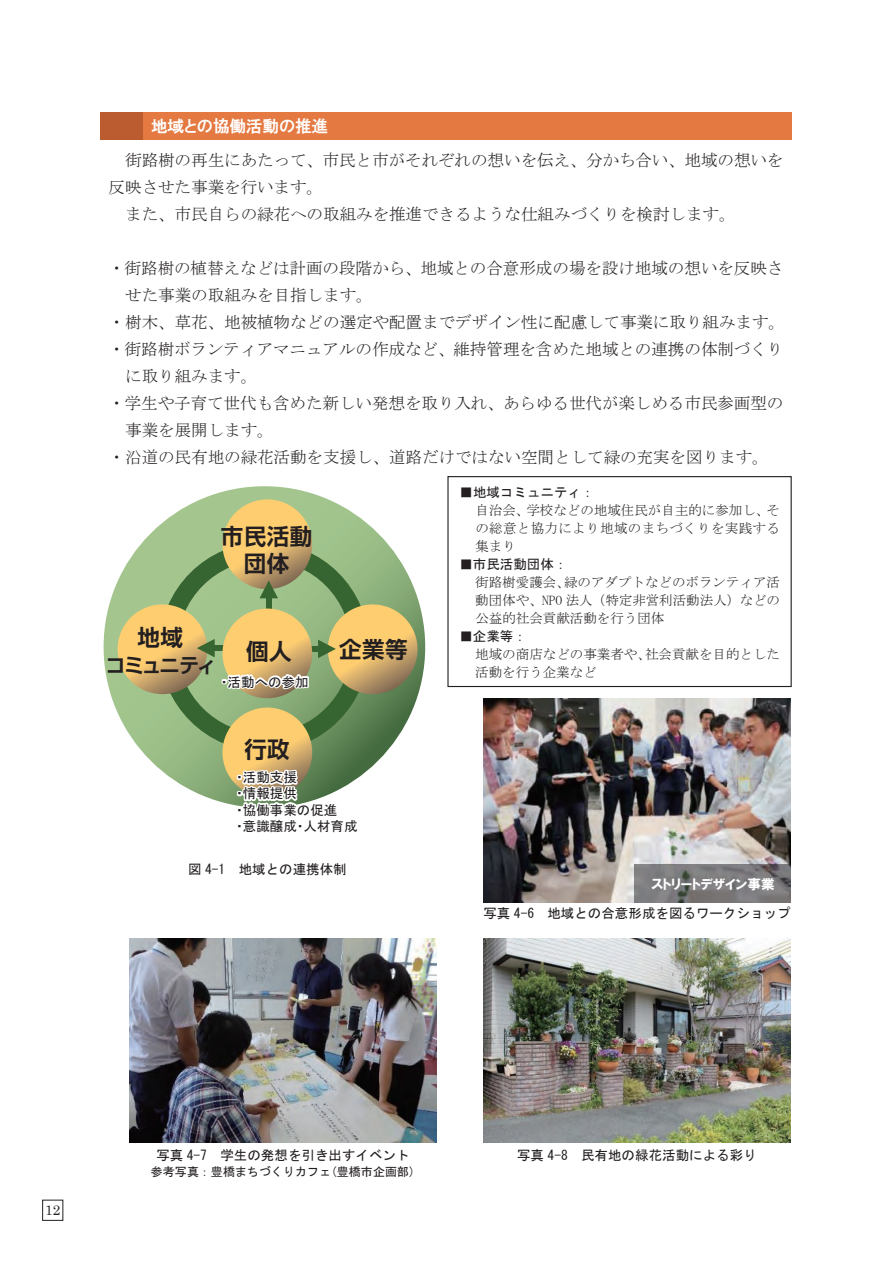
<style>
.page{position:relative;width:893px;height:1263px;background:#fff}
.page>*{position:absolute;margin:0;border:0;box-sizing:border-box;transform-origin:0 0}
.t1{font:700 22.5px/27px "G Shin Go Pro De";letter-spacing:.02em;color:#231f20;text-align:center}
.t2{font:700 20.25px "G Shin Go Pro De";letter-spacing:-.105em;color:#231f20}
.t3{font:16.5px "MS Mincho";color:#231f20}
.t4{font:16.5px "HGP Gothic E";color:#fff}
.t5{font:13.8px "Century";color:#231f20}
.t6{font:13.5px/18px "MS Mincho";color:#231f20;text-align:justify}
.t7{font:13.5px/16.2px "MS Gothic";color:#231f20}
.t8{font:13.5px "HGP Soei Kakugothic UB";color:#fff}
.t9{font:12px "MS Gothic";color:#231f20}
</style>
<div class="page">
<div style="left:100px;top:113px;width:43px;height:27px;background:#ba5c30"></div>
<div style="left:143px;top:113px;width:649px;height:27px;background:#e47941"></div>
<img style="left:483px;top:698px;width:307px;height:205px">
<svg style="left:635px;top:864px;width:156px;height:39px;background:#7a787a"></svg>
<div style="left:447px;top:476px;width:345px;height:211px;border:1px solid #231f20"></div>
<img style="left:129px;top:938px;width:307px;height:205px">
<img style="left:483px;top:938px;width:307px;height:205px">
<svg style="left:104px;top:486px;width:321px;height:322px;background:#8cb07b"></svg>
<svg style="left:222px;top:499px;width:90px;height:90px;background:#e6bb6d"></svg>
<svg style="left:118px;top:604px;width:89px;height:90px;background:#e5ba6c"></svg>
<svg style="left:328px;top:604px;width:90px;height:90px;background:#e3b96c"></svg>
<div style="left:213px;top:645px;width:12px;height:6px;background:#366531"></div>
<svg style="left:197px;top:639px;width:18px;height:18px"></svg>
<div style="left:308px;top:646px;width:12px;height:6px;background:#366531"></div>
<svg style="left:318px;top:640px;width:18px;height:18px"></svg>
<div style="left:266px;top:597px;width:6px;height:14px;background:#366531"></div>
<svg style="left:260px;top:580px;width:18px;height:18px"></svg>
<svg style="left:222px;top:608px;width:90px;height:90px;background:#f2c46f"></svg>
<img style="left:222px;top:672px;width:138px;height:471px">
<p class="t4" style="left:151px;top:118px;width:178px">地域との協働活動の推進</p>
<p class="t3" style="left:125px;top:152px;width:660px">街路樹の再生にあたって、市民と市がそれぞれの想いを伝え、分かち合い、地域の想いを</p>
<p class="t3" style="left:109px;top:179px;width:216px">反映させた事業を行います。</p>
<p class="t3" style="left:125px;top:206px;width:612px">また、市民自らの緑花への取組みを推進できるような仕組みづくりを検討します。</p>
<p class="t3" style="left:109px;top:260px;width:676px">・街路樹の植替えなどは計画の段階から、地域との合意形成の場を設け地域の想いを反映さ</p>
<p class="t3" style="left:125px;top:287px;width:249px">せた事業の取組みを目指します。</p>
<p class="t3" style="left:109px;top:314px;width:678px">・樹木、草花、地被植物などの選定や配置までデザイン性に配慮して事業に取り組みます。</p>
<p class="t3" style="left:109px;top:341px;width:676px">・街路樹ボランティアマニュアルの作成など、維持管理を含めた地域との連携の体制づくり</p>
<p class="t3" style="left:125px;top:368px;width:134px">に取り組みます。</p>
<p class="t3" style="left:109px;top:395px;width:676px">・学生や子育て世代も含めた新しい発想を取り入れ、あらゆる世代が楽しめる市民参画型の</p>
<p class="t3" style="left:125px;top:422px;width:150px">事業を展開します。</p>
<p class="t3" style="left:109px;top:449px;width:662px">・沿道の民有地の緑花活動を支援し、道路だけではない空間として緑の充実を図ります。</p>
<h1 class="t1" style="left:221px;top:520px;width:93px">市民活動団体</h1>
<h1 class="t1" style="left:137px;top:622px;width:47px">地域</h1>
<p class="t2" style="left:105px;top:649px;width:112px">コミュニティ</p>
<h1 class="t1" style="left:246px;top:635px;width:47px">個人</h1>
<p class="t7" style="left:218px;top:673px;width:93px">・活動への参加</p>
<h1 class="t1" style="left:339px;top:633px;width:70px">企業等</h1>
<h1 class="t1" style="left:244px;top:733px;width:47px">行政</h1>
<p class="t7" style="left:233px;top:769px;width:126px">・活動支援<br>・情報提供<br>・協働事業の促進<br>・意識醸成・人材育成</p>
<p class="t7" style="left:188px;top:861px;width:160px">図 4-1 地域との連携体制</p>
<p class="t7" style="left:459px;top:484px;width:137px">■地域コミュニティ：</p>
<p class="t6" style="left:475px;top:501px;width:306px">自治会、学校などの地域住民が自主的に参加し、その総意と協力により地域のまちづくりを実践する集まり</p>
<p class="t7" style="left:459px;top:556px;width:110px">■市民活動団体：</p>
<p class="t6" style="left:475px;top:573px;width:306px">街路樹愛護会、緑のアダプトなどのボランティア活動団体や、NPO 法人（特定非営利活動法人）などの公益的社会貢献活動を行う団体</p>
<p class="t7" style="left:459px;top:628px;width:69px">■企業等：</p>
<p class="t6" style="left:475px;top:645px;width:306px">地域の商店などの事業者や、社会貢献を目的とした活動を行う企業など</p>
<p class="t8" style="left:651px;top:877px;width:125px">ストリートデザイン事業</p>
<p class="t7" style="left:483px;top:905px;width:309px">写真 4-6 地域との合意形成を図るワークショップ</p>
<p class="t5" style="left:45px;top:1199px;width:17px">12</p>
<p class="t7" style="left:156px;top:1147px;width:255px">写真 4-7 学生の発想を引き出すイベント</p>
<p class="t9" style="left:151px;top:1166px;width:266px">参考写真：豊橋まちづくりカフェ(豊橋市企画部)</p>
<p class="t7" style="left:517px;top:1147px;width:241px">写真 4-8 民有地の緑花活動による彩り</p>
</div>
